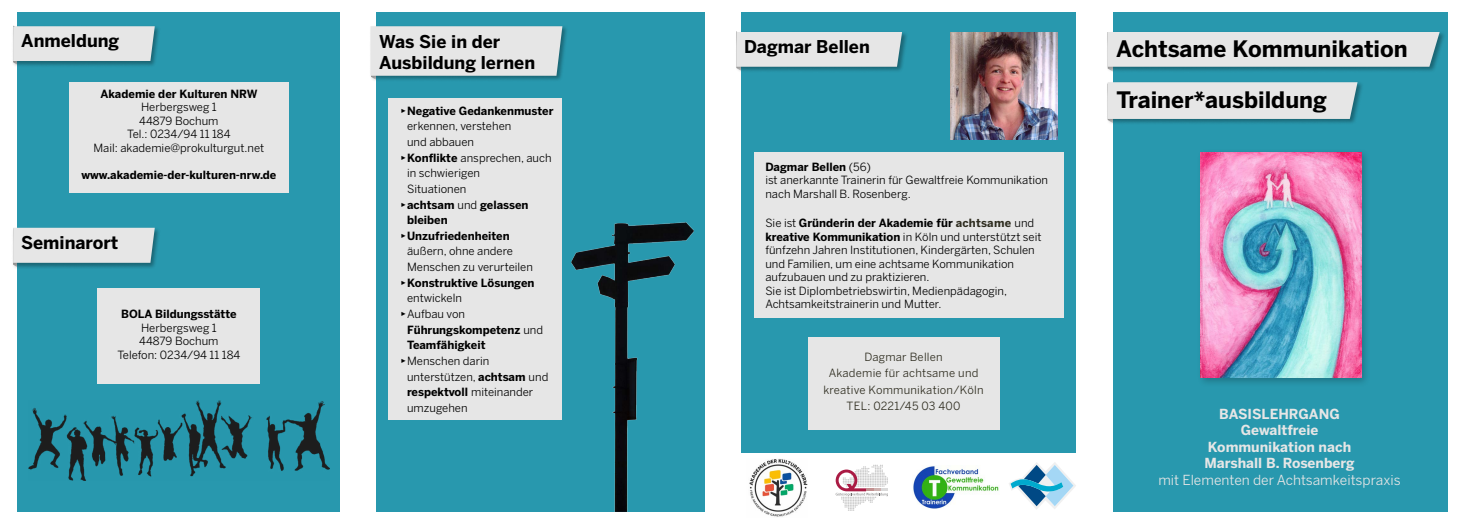
<style>
.page{position:relative;width:1467px;height:525px;background:#fff}
.page>*{position:absolute;margin:0;border:0;box-sizing:border-box;transform-origin:0 0}
.t1{font:700 22.5px "Benton Sans";color:#000}
.t2{font:700 17.5px/21px "Benton Sans";color:#000}
.t3{font:700 13.75px/16.5px "Benton Sans";color:#e6e6e6;text-align:center}
.t4{font:13.75px "Benton Sans";color:#e6e6e6}
.t5{font:11.25px/13.5px "Benton Sans";color:#000}
.t6{font:700 11.25px "Benton Sans";color:#000}
.t7{font:11.25px/16.2px "Benton Sans";letter-spacing:.02em;color:#2e2c1f;text-align:center}
.s1{font-family:"URWDIN";font-weight:300}
.s2{font-weight:700}
.s3{font-weight:400}
.s4{font-weight:700;color:#2e2c1f}
</style>
<div class="page">
<div style="left:376px;top:13px;width:329px;height:498px;background:#2898ae"></div>
<div style="left:741px;top:13px;width:335px;height:498px;background:#2898ae"></div>
<div style="left:1113px;top:13px;width:335px;height:498px;background:#2898ae"></div>
<div style="left:723px;top:453px;width:372px;height:71px;background:#fff"></div>
<img style="left:913px;top:466px;width:86px;height:43px">
<div style="left:754px;top:153px;width:310px;height:165px;background:#e6e6e6"></div>
<div style="left:389px;top:99px;width:173px;height:320px;background:#e6e6e6"></div>
<div style="left:369px;top:25px;width:200px;height:57px;background:#000;opacity:.33"></div>
<svg style="left:369px;top:26px;width:193px;height:145px"></svg>
<div style="left:18px;top:13px;width:322px;height:498px;background:#2898ae"></div>
<img style="left:28px;top:400px;width:302px;height:80px">
<img style="left:571px;top:222px;width:123px;height:289px">
<div style="left:98px;top:288px;width:162px;height:95px;background:#e6e6e6"></div>
<svg style="left:1107px;top:32px;width:333px;height:92px"></svg>
<svg style="left:13px;top:13px;width:146px;height:143px"></svg>
<svg style="left:13px;top:215px;width:146px;height:143px"></svg>
<svg style="left:736px;top:31px;width:180px;height:122px"></svg>
<svg style="left:836px;top:464px;width:52px;height:46px"></svg>
<div style="left:808px;top:337px;width:191px;height:92px;background:#e6e6e6"></div>
<svg style="left:1009px;top:462px;width:67px;height:47px"></svg>
<div style="left:1196px;top:148px;width:175px;height:239px;background:#000;opacity:.22"></div>
<img style="left:1201px;top:152px;width:160px;height:226px">
<img style="left:749px;top:459px;width:59px;height:58px">
<div style="left:69px;top:82px;width:220px;height:110px;background:#e6e6e6"></div>
<img style="left:950px;top:32px;width:108px;height:107px">
<h2 class="t2" style="left:21px;top:30px;width:100px">Anmeldung</h2>
<p class="t6" style="left:101px;top:87px;width:159px">Akademie der Kulturen NRW</p>
<p class="t5" style="left:93px;top:100px;width:172px;text-align:center">Herbergsweg 1<br>44879 Bochum<br>Tel.: 0234/94 11 184<br>Mail: akademie@prokulturgut.net</p>
<p class="t6" style="left:82px;top:168px;width:196px">www.akademie-der-kulturen-nrw.de</p>
<h2 class="t2" style="left:21px;top:232px;width:99px">Seminarort</h2>
<p class="t6" style="left:121px;top:307px;width:117px">BOLA Bildungsstätte</p>
<p class="t5" style="left:118px;top:321px;width:124px;text-align:center">Herbergsweg 1<br>44879 Bochum<br>Telefon: 0234/94 11 184</p>
<h2 class="t2" style="left:379px;top:30px;width:158px">Was Sie in der<br>Ausbildung lernen</h2>
<p class="t6" style="left:400px;top:104px;width:155px"><span class="s1">▸</span>Negative Gedankenmuster</p>
<p class="t5" style="left:407px;top:119px;width:106px">erkennen, verstehen</p>
<p class="t5" style="left:407px;top:135px;width:69px">und abbauen</p>
<p class="t5" style="left:400px;top:150px;width:153px"><span class="s1">▸</span><span class="s2">Konflikte</span> ansprechen, auch</p>
<p class="t5" style="left:407px;top:166px;width:74px">in schwierigen</p>
<p class="t5" style="left:407px;top:182px;width:61px">Situationen</p>
<p class="t6" style="left:400px;top:198px;width:130px"><span class="s1">▸</span>achtsam <span class="s3">und</span> gelassen</p>
<p class="t6" style="left:407px;top:213px;width:42px">bleiben</p>
<p class="t6" style="left:400px;top:229px;width:111px"><span class="s1">▸</span>Unzufriedenheiten</p>
<p class="t5" style="left:407px;top:244px;width:107px">äußern, ohne andere</p>
<p class="t5" style="left:407px;top:260px;width:127px">Menschen zu verurteilen</p>
<p class="t6" style="left:400px;top:276px;width:136px"><span class="s1">▸</span>Konstruktive Lösungen</p>
<p class="t5" style="left:407px;top:291px;width:56px">entwickeln</p>
<p class="t5" style="left:400px;top:307px;width:67px"><span class="s1">▸</span>Aufbau von</p>
<p class="t6" style="left:407px;top:323px;width:138px">Führungskompetenz <span class="s3">und</span></p>
<p class="t6" style="left:407px;top:338px;width:80px">Teamfähigkeit</p>
<p class="t5" style="left:400px;top:354px;width:91px"><span class="s1">▸</span>Menschen darin</p>
<p class="t5" style="left:407px;top:369px;width:143px">unterstützen, <span class="s2">achtsam</span> und</p>
<p class="t6" style="left:407px;top:385px;width:128px">respektvoll <span class="s3">miteinander</span></p>
<p class="t5" style="left:407px;top:400px;width:62px">umzugehen</p>
<h2 class="t2" style="left:744px;top:36px;width:127px">Dagmar Bellen</h2>
<p class="t5" style="left:765px;top:159px;width:284px"><span class="s2">Dagmar Bellen</span> (56)<br>ist anerkannte Trainerin für Gewaltfreie Kommunikation nach Marshall B. Rosenberg.</p>
<p class="t5" style="left:765px;top:216px;width:278px">Sie ist <span class="s2">Gründerin der Akademie für</span> <span class="s4">achtsame</span> und <span class="s2">kreative Kommunikation</span> in Köln und unterstützt seit fünfzehn Jahren Institutionen, Kindergärten, Schulen und Familien, um eine achtsame Kommunikation aufzubauen und zu praktizieren.<br>Sie ist Diplombetriebswirtin, Medienpädagogin, Achtsamkeitstrainerin und Mutter.</p>
<p class="t7" style="left:823px;top:348px;width:162px">Dagmar Bellen<br>Akademie für achtsame und kreative Kommunikation/Köln<br>TEL: 0221/45 03 400</p>
<h1 class="t1" style="left:1116px;top:35px;width:293px">Achtsame Kommunikation</h1>
<h1 class="t1" style="left:1117px;top:86px;width:212px">Trainer*ausbildung</h1>
<p class="t3" style="left:1204px;top:405px;width:152px">BASISLEHRGANG<br>Gewaltfreie<br>Kommunikation nach<br>Marshall B. Rosenberg</p>
<p class="t4" style="left:1158px;top:471px;width:244px">mit Elementen der Achtsamkeitspraxis</p>
</div>
